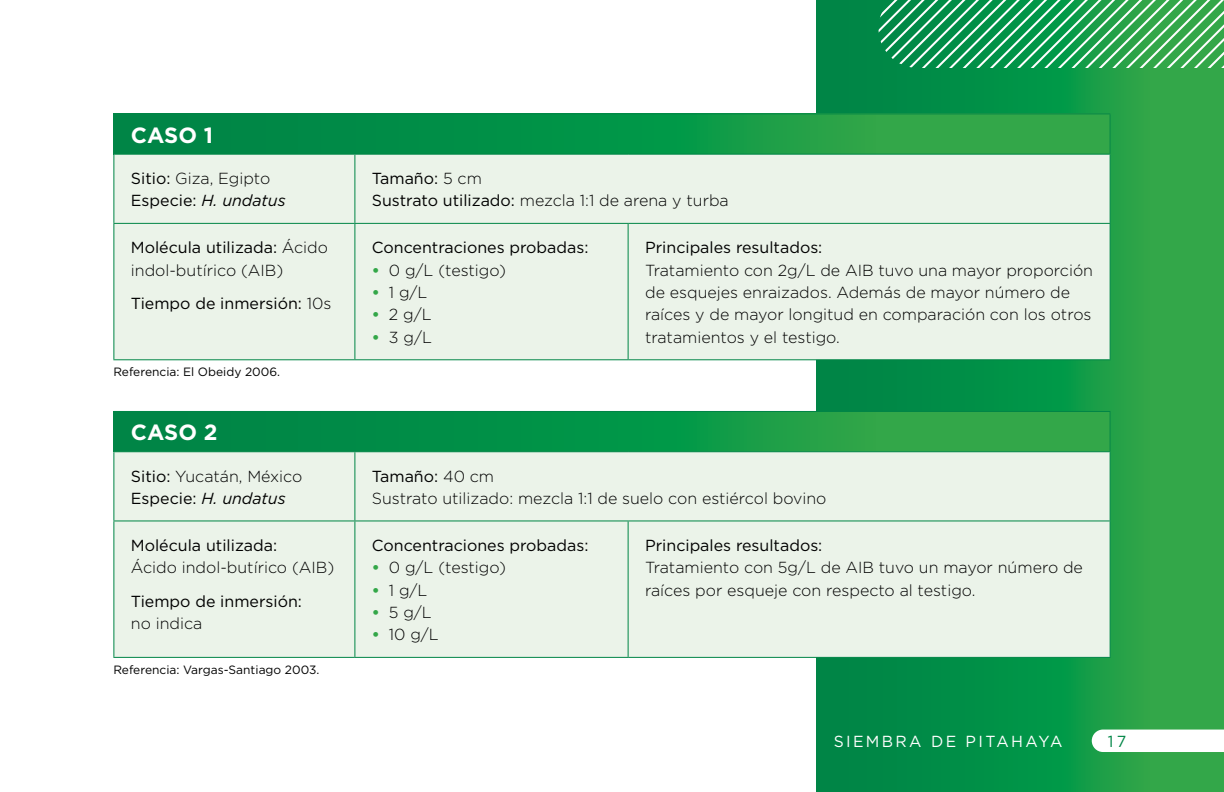
<style>
.page{position:relative;width:1224px;height:792px;background:#fff}
.page>*{position:absolute;margin:0;border:0;box-sizing:border-box;transform-origin:0 0}
.tex{font:700 22px "Gotham";color:#fff}
.tex-2{font:300 16px/22.4px "Gotham";color:#000}
.tex-3{font:16px/22.4px "Gotham";color:#000}
.tex-4{font:italic 16px "Gotham";color:#000}
.t1{font:16px "Gotham";letter-spacing:.15em;color:#fff}
.t2{font:16px "Gotham";color:#008546}
.figura{font:12px "Gotham";color:#000}
.s1{font-weight:400}
.s2{font-style:normal}
.s3{font-weight:300}
.s4{font-weight:700;color:#33a748}
</style>
<div class="page">
<svg style="left:816px;top:0;width:408px;height:792px;background:#1a9a47"></svg>
<svg style="left:1092px;top:730px;width:132px;height:22px"></svg>
<svg style="left:878px;top:0;width:346px;height:68px;background:#43ad6d"></svg>
<svg style="left:114px;top:114px;width:996px;height:40px;background:#119647"></svg>
<div style="left:114px;top:155px;width:996px;height:204px;background:#ebf3e9"></div>
<hr style="left:113px;top:223px;width:242px;height:1px;background:#008546">
<hr style="left:354px;top:224px;width:1px;height:135px;background:#008546">
<hr style="left:628px;top:224px;width:1px;height:135px;background:#008546">
<hr style="left:113px;top:155px;width:1px;height:68px;background:#008546">
<hr style="left:113px;top:224px;width:1px;height:135px;background:#008546">
<hr style="left:1110px;top:224px;width:1px;height:135px;background:#008546">
<hr style="left:113px;top:359px;width:242px;height:1px;background:#008546">
<hr style="left:355px;top:359px;width:273px;height:1px;background:#008546">
<hr style="left:628px;top:359px;width:483px;height:1px;background:#008546">
<hr style="left:113px;top:113px;width:242px;height:1px;background:#008546">
<hr style="left:113px;top:114px;width:1px;height:40px;background:#008546">
<hr style="left:355px;top:113px;width:273px;height:1px;background:#008546">
<hr style="left:628px;top:113px;width:483px;height:1px;background:#008546">
<hr style="left:1110px;top:114px;width:1px;height:40px;background:#008546">
<hr style="left:113px;top:154px;width:242px;height:1px;background:#008546">
<hr style="left:355px;top:154px;width:273px;height:1px;background:#008546">
<hr style="left:628px;top:154px;width:483px;height:1px;background:#008546">
<hr style="left:354px;top:155px;width:1px;height:68px;background:#008546">
<hr style="left:1110px;top:155px;width:1px;height:68px;background:#008546">
<hr style="left:355px;top:223px;width:273px;height:1px;background:#008546">
<hr style="left:628px;top:223px;width:483px;height:1px;background:#008546">
<svg style="left:114px;top:412px;width:996px;height:39px;background:#119647"></svg>
<div style="left:114px;top:452px;width:996px;height:205px;background:#ebf3e9"></div>
<hr style="left:113px;top:520px;width:242px;height:1px;background:#008546">
<hr style="left:354px;top:521px;width:1px;height:136px;background:#008546">
<hr style="left:628px;top:521px;width:1px;height:136px;background:#008546">
<hr style="left:113px;top:452px;width:1px;height:68px;background:#008546">
<hr style="left:113px;top:521px;width:1px;height:136px;background:#008546">
<hr style="left:1110px;top:521px;width:1px;height:136px;background:#008546">
<hr style="left:113px;top:657px;width:242px;height:1px;background:#008546">
<hr style="left:355px;top:657px;width:273px;height:1px;background:#008546">
<hr style="left:628px;top:657px;width:483px;height:1px;background:#008546">
<hr style="left:113px;top:411px;width:242px;height:1px;background:#008546">
<hr style="left:113px;top:412px;width:1px;height:39px;background:#008546">
<hr style="left:355px;top:411px;width:273px;height:1px;background:#008546">
<hr style="left:628px;top:411px;width:483px;height:1px;background:#008546">
<hr style="left:1110px;top:412px;width:1px;height:39px;background:#008546">
<hr style="left:113px;top:451px;width:242px;height:1px;background:#008546">
<hr style="left:355px;top:451px;width:273px;height:1px;background:#008546">
<hr style="left:628px;top:451px;width:483px;height:1px;background:#008546">
<hr style="left:354px;top:452px;width:1px;height:68px;background:#008546">
<hr style="left:1110px;top:452px;width:1px;height:68px;background:#008546">
<hr style="left:355px;top:520px;width:273px;height:1px;background:#008546">
<hr style="left:628px;top:520px;width:483px;height:1px;background:#008546">
<p class="tex" style="left:131px;top:120px;width:84px">CASO 1</p>
<p class="tex-2" style="left:131px;top:167px;width:141px"><span class="s1">Sitio:</span> Giza, Egipto</p>
<p class="tex-4" style="left:131px;top:190px;width:156px"><span class="s2">Especie:</span> H. undatus</p>
<p class="tex-2" style="left:131px;top:236px;width:199px"><span class="s1">Molécula utilizada:</span> Ácido indol-butírico (AIB)</p>
<p class="tex-3" style="left:131px;top:292px;width:202px">Tiempo de inmersión: <span class="s3">10s</span></p>
<p class="figura" style="left:113px;top:364px;width:166px">Referencia: El Obeidy 2006.</p>
<p class="tex" style="left:131px;top:418px;width:88px">CASO 2</p>
<p class="tex-2" style="left:131px;top:464px;width:173px"><span class="s1">Sitio:</span> Yucatán, México</p>
<p class="tex-4" style="left:131px;top:488px;width:156px"><span class="s2">Especie:</span> H. undatus</p>
<p class="tex-2" style="left:131px;top:533px;width:205px"><span class="s1">Molécula utilizada:<br></span>Ácido indol-butírico (AIB)</p>
<p class="tex-3" style="left:131px;top:590px;width:173px">Tiempo de inmersión: <span class="s3">no indica</span></p>
<p class="figura" style="left:113px;top:662px;width:206px">Referencia: Vargas-Santiago 2003.</p>
<p class="tex-3" style="left:372px;top:167px;width:111px">Tamaño: <span class="s3">5 cm</span></p>
<p class="tex-2" style="left:372px;top:189px;width:358px"><span class="s1">Sustrato utilizado:</span> mezcla 1:1 de arena y turba</p>
<p class="tex-3" style="left:372px;top:236px;width:218px">Concentraciones probadas:</p>
<p class="tex-2" style="left:372px;top:258px;width:136px"><span class="s4">•</span> 0 g/L (testigo)</p>
<p class="tex-2" style="left:372px;top:281px;width:57px"><span class="s4">•</span> 1 g/L</p>
<p class="tex-2" style="left:372px;top:303px;width:61px"><span class="s4">•</span> 2 g/L</p>
<p class="tex-2" style="left:372px;top:325px;width:62px"><span class="s4">•</span> 3 g/L</p>
<p class="tex-3" style="left:645px;top:236px;width:179px">Principales resultados:</p>
<p class="tex-2" style="left:645px;top:258px;width:449px">Tratamiento con 2g/L de AIB tuvo una mayor proporción de esquejes enraizados. Además de mayor número de raíces y de mayor longitud en comparación con los otros tratamientos y el testigo.</p>
<p class="tex-3" style="left:372px;top:464px;width:124px">Tamaño: <span class="s3">40 cm</span></p>
<p class="tex-2" style="left:372px;top:487px;width:456px">Sustrato utilizado: mezcla 1:1 de suelo con estiércol bovino</p>
<p class="tex-3" style="left:372px;top:534px;width:218px">Concentraciones probadas:</p>
<p class="tex-2" style="left:372px;top:556px;width:136px"><span class="s4">•</span> 0 g/L (testigo)</p>
<p class="tex-2" style="left:372px;top:578px;width:57px"><span class="s4">•</span> 1 g/L</p>
<p class="tex-2" style="left:372px;top:601px;width:61px"><span class="s4">•</span> 5 g/L</p>
<p class="tex-2" style="left:372px;top:623px;width:68px"><span class="s4">•</span> 10 g/L</p>
<p class="tex-3" style="left:645px;top:534px;width:179px">Principales resultados:</p>
<p class="tex-2" style="left:645px;top:556px;width:439px">Tratamiento con 5g/L de AIB tuvo un mayor número de raíces por esqueje con respecto al testigo.</p>
<p class="t1" style="left:834px;top:731px;width:230px">SIEMBRA DE PITAHAYA</p>
<p class="t2" style="left:1108px;top:731px;width:20px">17</p>
</div>
